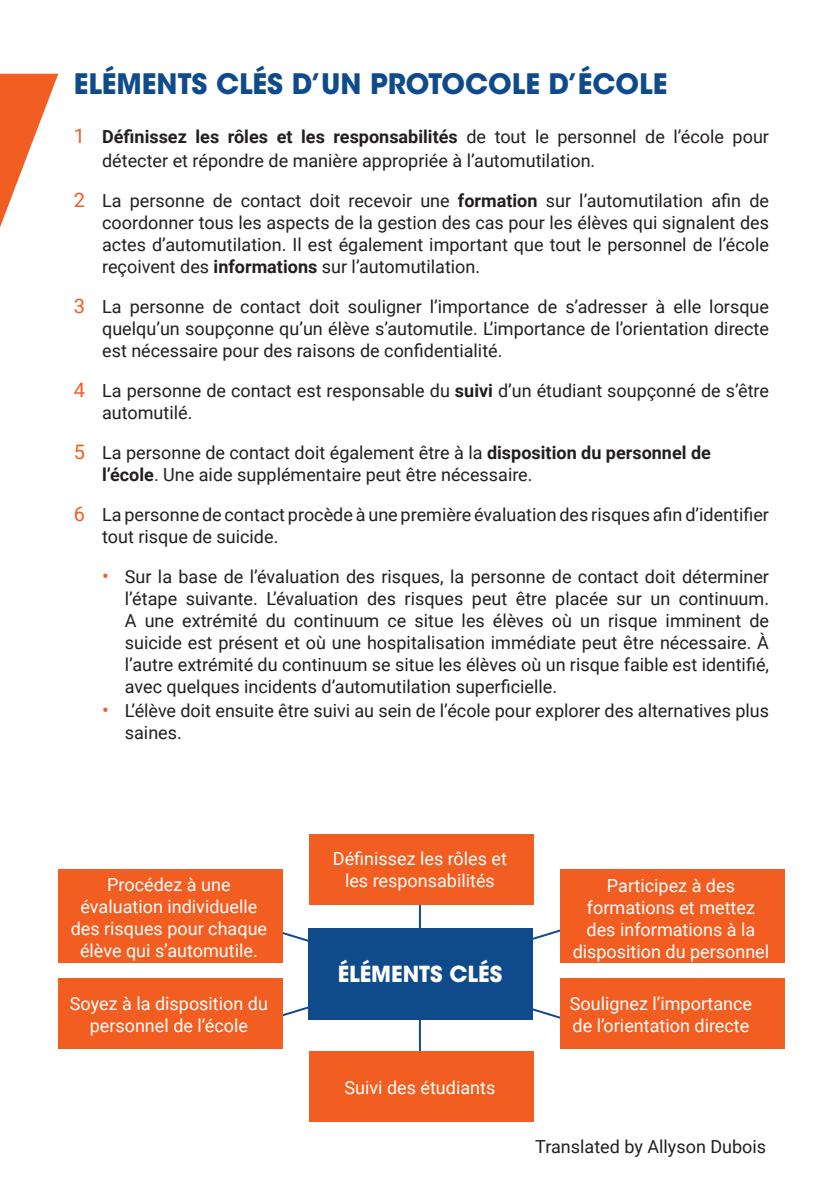
<style>
.page{position:relative;width:840px;height:1191px;background:#fff}
.page>*{position:absolute;margin:0;border:0;box-sizing:border-box;transform-origin:0 0}
.t1{font:700 28px "ITC Avant Garde Std";color:#0f4b8b}
.t2{font:700 22px "ITC Avant Garde Std";color:#fff}
.t3{font:18px/22px "Roboto";color:#231f20}
.t4{font:18px/22px "Roboto";color:#fff;text-align:center}
.s1{font-size:20px;color:#f25d21}
.s2{font-weight:700}
</style>
<div class="page">
<svg style="left:247px;top:922px;width:340px;height:105px"></svg>
<hr style="left:418px;top:903px;width:2px;height:163px;background:#0f4b8b">
<svg style="left:0;top:74px;width:58px;height:153px"></svg>
<div style="left:308px;top:928px;width:223px;height:91px;background:#0f4b8b"></div>
<div style="left:309px;top:833px;width:224px;height:71px;background:#f25d21"></div>
<div style="left:309px;top:1051px;width:224px;height:71px;background:#f25d21"></div>
<div style="left:58px;top:978px;width:224px;height:71px;background:#f25d21"></div>
<div style="left:560px;top:978px;width:224px;height:71px;background:#f25d21"></div>
<div style="left:58px;top:869px;width:224px;height:93px;background:#f25d21"></div>
<div style="left:560px;top:869px;width:224px;height:93px;background:#f25d21"></div>
<h1 class="t1" style="left:74px;top:66px;width:594px">ELÉMENTS CLÉS D’UN PROTOCOLE D’ÉCOLE</h1>
<p class="t3" style="left:102px;top:124px;width:668px;line-height:24px;text-indent:-28px"><span class="s1">1</span> <span class="s2">Définissez les rôles et les responsabilités</span> de tout le personnel de l’école pour détecter et répondre de manière appropriée à l’automutilation.</p>
<p class="t3" style="left:102px;top:189px;width:668px;text-align:justify;text-indent:-28px"><span class="s1">2</span> La personne de contact doit recevoir une <span class="s2">formation</span> sur l’automutilation afin de coordonner tous les aspects de la gestion des cas pour les élèves qui signalent des actes d’automutilation. Il est également important que tout le personnel de l’école reçoivent des <span class="s2">informations</span> sur l’automutilation.</p>
<p class="t3" style="left:102px;top:295px;width:668px;text-align:justify;text-indent:-28px"><span class="s1">3</span> La personne de contact doit souligner l’importance de s’adresser à elle lorsque quelqu’un soupçonne qu’un élève s’automutile. L’importance de l’orientation directe est nécessaire pour des raisons de confidentialité.</p>
<p class="t3" style="left:102px;top:379px;width:668px;text-indent:-28px"><span class="s1">4</span> La personne de contact est responsable du <span class="s2">suivi</span> d’un étudiant soupçonné de s’être automutilé.</p>
<p class="t3" style="left:102px;top:441px;width:610px;text-indent:-28px"><span class="s1">5</span> La personne de contact doit également être à la <span class="s2">disposition du personnel de l’école</span>. Une aide supplémentaire peut être nécessaire.</p>
<p class="t3" style="left:102px;top:503px;width:668px;text-indent:-28px"><span class="s1">6</span> La personne de contact procède à une première évaluation des risques afin d’identifier tout risque de suicide.</p>
<p class="t3" style="left:125px;top:565px;width:645px;text-align:justify;text-indent:-23px"><span class="s1">•</span> Sur la base de l’évaluation des risques, la personne de contact doit déterminer l’étape suivante. L’évaluation des risques peut être placée sur un continuum.<br>A une extrémité du continuum ce situe les élèves où un risque imminent de suicide est présent et où une hospitalisation immédiate peut être nécessaire. À l’autre extrémité du continuum se situe les élèves où un risque faible est identifié, avec quelques incidents d’automutilation superficielle.</p>
<p class="t3" style="left:125px;top:699px;width:645px;text-indent:-23px"><span class="s1">•</span> L’élève doit ensuite être suivi au sein de l’école pour explorer des alternatives plus saines.</p>
<p class="t4" style="left:332px;top:847px;width:175px">Définissez les rôles et les responsabilités</p>
<p class="t4" style="left:71px;top:873px;width:198px">Procédez à une évaluation individuelle des risques pour chaque élève qui s’automutile.</p>
<p class="t4" style="left:572px;top:873px;width:198px">Participez à des formations et mettez des informations à la disposition du personnel</p>
<p class="t2" style="left:337px;top:959px;width:166px">ÉLÉMENTS CLÉS</p>
<p class="t4" style="left:70px;top:991px;width:199px">Soyez à la disposition du personnel de l’école</p>
<p class="t4" style="left:569px;top:991px;width:184px;text-align:left">Soulignez l’importance de l’orientation directe</p>
<p class="t4" style="left:344px;top:1075px;width:152px">Suivi des étudiants</p>
<p class="t3" style="left:535px;top:1135px;width:232px">Translated by Allyson Dubois</p>
</div>
